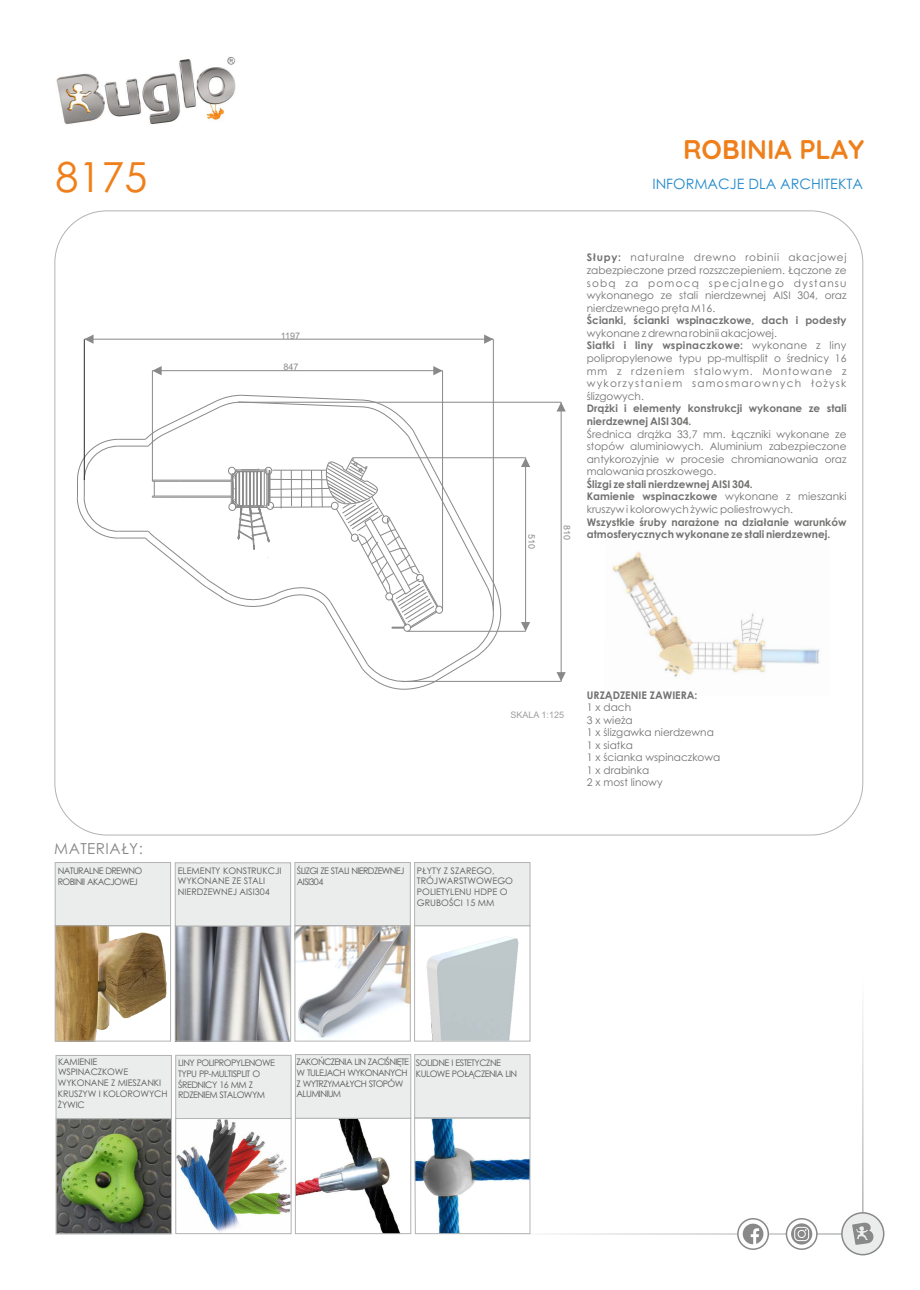
<style>
.page{position:relative;width:920px;height:1290px;background:#fff}
.page>*{position:absolute;margin:0;border:0;box-sizing:border-box;transform-origin:0 0}
.t1{font:41.4px "Century Gothic";color:#ef7f1a}
.t2{font:700 27px "Quicksand";color:#ef7f1a}
.t3{font:15.15px "Century Gothic";letter-spacing:.03em;color:#898989}
.t4{font:14.4px "Century Gothic";color:#278ccc}
.t5{font:10.5px/12.5px "Century Gothic";color:#727271}
.t6{font:700 10.5px/12.8px "Century Gothic";color:#727271}
.t7{font:9px/10.6px "Century Gothic";letter-spacing:-.06em;color:#5b5b5b}
.t8{font:9px/10.6px "Century Gothic";color:#5b5b5b}
.t9{font:9px/10.6px "Century Gothic";letter-spacing:-.02em;color:#5b5b5b}
.t10{font:9px "Arial";color:#898989}
.t11{font:9px "Arial";color:#9d9e9e}
.s1{font-weight:700}
</style>
<div class="page">
<img style="left:612px;top:551px;width:208px;height:126px">
<hr style="left:862px;top:977px;width:1px;height:236px;background:#b2b3b3">
<hr style="left:490px;top:1233px;width:373px;height:2px;background:#b2b3b3">
<div style="left:841px;top:1212px;width:43px;height:43px;background:#ebecec;border:2px solid #898989;border-radius:50%"></div>
<svg style="left:852px;top:1222px;width:22px;height:23px"></svg>
<svg style="left:737px;top:1218px;width:32px;height:32px"></svg>
<svg style="left:743px;top:1223px;width:20px;height:21px"></svg>
<svg style="left:786px;top:1218px;width:32px;height:32px"></svg>
<svg style="left:791px;top:1223px;width:21px;height:21px"></svg>
<svg style="left:794px;top:1227px;width:15px;height:14px"></svg>
<img style="left:56px;top:57px;width:180px;height:67px">
<svg style="left:77px;top:395px;width:432px;height:295px"></svg>
<hr style="left:353px;top:457px;width:173px;height:1px;background:#898989">
<hr style="left:407px;top:631px;width:119px;height:1px;background:#898989">
<hr style="left:238px;top:402px;width:323px;height:1px;background:#898989">
<hr style="left:401px;top:681px;width:160px;height:1px;background:#898989">
<hr style="left:442px;top:371px;width:1px;height:239px;background:#898989">
<hr style="left:152px;top:371px;width:1px;height:109px;background:#898989">
<hr style="left:84px;top:339px;width:1px;height:141px;background:#2b2a29">
<hr style="left:493px;top:339px;width:1px;height:272px;background:#898989">
<hr style="left:84px;top:339px;width:409px;height:1px;background:#898989">
<svg style="left:84px;top:335px;width:10px;height:9px"></svg>
<svg style="left:484px;top:335px;width:9px;height:9px"></svg>
<hr style="left:152px;top:370px;width:291px;height:1px;background:#898989">
<svg style="left:152px;top:366px;width:10px;height:9px"></svg>
<svg style="left:433px;top:366px;width:10px;height:9px"></svg>
<hr style="left:561px;top:402px;width:1px;height:279px;background:#898989">
<svg style="left:556px;top:672px;width:10px;height:9px"></svg>
<svg style="left:556px;top:402px;width:10px;height:9px"></svg>
<hr style="left:525px;top:458px;width:1px;height:173px;background:#898989">
<svg style="left:521px;top:622px;width:9px;height:9px"></svg>
<svg style="left:521px;top:458px;width:9px;height:9px"></svg>
<img style="left:57px;top:927px;width:110px;height:112px">
<div style="left:55px;top:925px;width:116px;height:116px;border:1px solid #b2b3b3"></div>
<img style="left:177px;top:927px;width:112px;height:112px">
<div style="left:175px;top:925px;width:116px;height:116px;border:1px solid #b2b3b3"></div>
<div style="left:414px;top:925px;width:116px;height:116px;border:1px solid #b2b3b3"></div>
<img style="left:421px;top:936px;width:103px;height:105px">
<svg style="left:54px;top:862px;width:477px;height:65px"></svg>
<img style="left:296px;top:927px;width:113px;height:111px">
<div style="left:294px;top:925px;width:117px;height:116px;border:1px solid #b2b3b3"></div>
<img style="left:55px;top:1054px;width:476px;height:180px">
<div style="left:56px;top:1118px;width:116px;height:116px;border:1px solid #b2b3b3"></div>
<h1 class="t1" style="left:56px;top:161px;width:93px">8175</h1>
<p class="t10" style="left:281px;top:332px;width:21px">1197</p>
<p class="t10" style="left:284px;top:364px;width:17px">847</p>
<p class="t10" style="left:535px;top:534px;width:17px;rotate:90deg">510</p>
<h2 class="t2" style="left:683px;top:132px;width:183px">ROBINIA PLAY</h2>
<h3 class="t4" style="left:652px;top:178px;width:212px">INFORMACJE DLA ARCHITEKTA</h3>
<p class="t10" style="left:570px;top:525px;width:17px;rotate:90deg">810</p>
<p class="t5" style="left:587px;top:252px;width:261px;text-align:justify"><span class="s1">Słupy:</span> naturalne drewno robinii akacjowej zabezpieczone przed rozszczepieniem. Łączone ze sobą za pomocą specjalnego dystansu wykonanego ze stali nierdzewnej AISI 304, oraz nierdzewnego pręta M16.</p>
<p class="t6" style="left:587px;top:315px;width:261px">Ścianki, ścianki wspinaczkowe, dach i podesty</p>
<p class="t5" style="left:587px;top:328px;width:261px">wykonane z drewna robinii akacjowej.<br><span class="s1">Siatki i liny wspinaczkowe:</span> wykonane z liny polipropylenowe typu pp-multisplit o średnicy 16 mm z rdzeniem stalowym. Montowane z wykorzystaniem samosmarownych łożysk ślizgowych.</p>
<p class="t6" style="left:587px;top:403px;width:261px">Drążki i elementy konstrukcji wykonane ze stali nierdzewnej AISI 304.</p>
<p class="t5" style="left:587px;top:428px;width:261px;text-align:justify">Średnica drążka 33,7 mm. Łączniki wykonane ze stopów aluminiowych. Aluminium zabezpieczone antykorozyjnie w procesie chromianowania oraz malowania proszkowego.</p>
<p class="t5" style="left:587px;top:479px;width:261px"><span class="s1">Ślizgi ze stali nierdzewnej AISI 304.<br>Kamienie wspinaczkowe</span> wykonane z mieszanki kruszyw i kolorowych żywic poliestrowych.</p>
<p class="t6" style="left:587px;top:516px;width:261px">Wszystkie śruby narażone na działanie warunków atmosferycznych wykonane ze stali nierdzewnej.</p>
<p class="t11" style="left:510px;top:711px;width:55px">SKALA 1:125</p>
<h3 class="t3" style="left:54px;top:842px;width:90px">MATERIAŁY:</h3>
<p class="t7" style="left:58px;top:867px;width:86px">NATURALNE DREWNO<br>ROBINII AKACJOWEJ</p>
<p class="t8" style="left:178px;top:866px;width:105px">ELEMENTY KONSTRUKCJI<br>WYKONANE ZE STALI<br>NIERDZEWNEJ AISI304</p>
<p class="t8" style="left:417px;top:866px;width:98px">PŁYTY Z SZAREGO,<br>TRÓJWARSTWOWEGO<br>POLIETYLENU HDPE O<br>GRUBOŚCI 15 MM</p>
<p class="t7" style="left:297px;top:866px;width:109px">ŚLIZGI ZE STALI NIERDZEWNEJ<br>AISI304</p>
<p class="t6" style="left:587px;top:689px;width:112px">URZĄDZENIE ZAWIERA:</p>
<p class="t5" style="left:587px;top:702px;width:135px">1 x dach<br>3 x wieża<br>1 x ślizgawka nierdzewna<br>1 x siatka<br>1 x ścianka wspinaczkowa<br>1 x drabinka<br>2 x most linowy</p>
<p class="t9" style="left:58px;top:1057px;width:111px">KAMIENIE<br>WSPINACZKOWE<br>WYKONANE Z MIESZANKI<br>KRUSZYW I KOLOROWYCH<br>ŻYWIC</p>
<p class="t7" style="left:178px;top:1058px;width:98px">LINY POLIPROPYLENOWE<br>TYPU PP-MULTISPLIT O<br>ŚREDNICY 16 MM Z<br>RDZENIEM STALOWYM</p>
<p class="t7" style="left:297px;top:1057px;width:114px">ZAKOŃCZENIA LIN ZACIŚNIĘTE<br>W TULEJACH WYKONANYCH<br>Z WYTRZYMAŁYCH STOPÓW<br>ALUMINIUM</p>
<p class="t7" style="left:416px;top:1058px;width:103px">SOLIDNE I ESTETYCZNE<br>KULOWE POŁĄCZENIA LIN</p>
</div>
